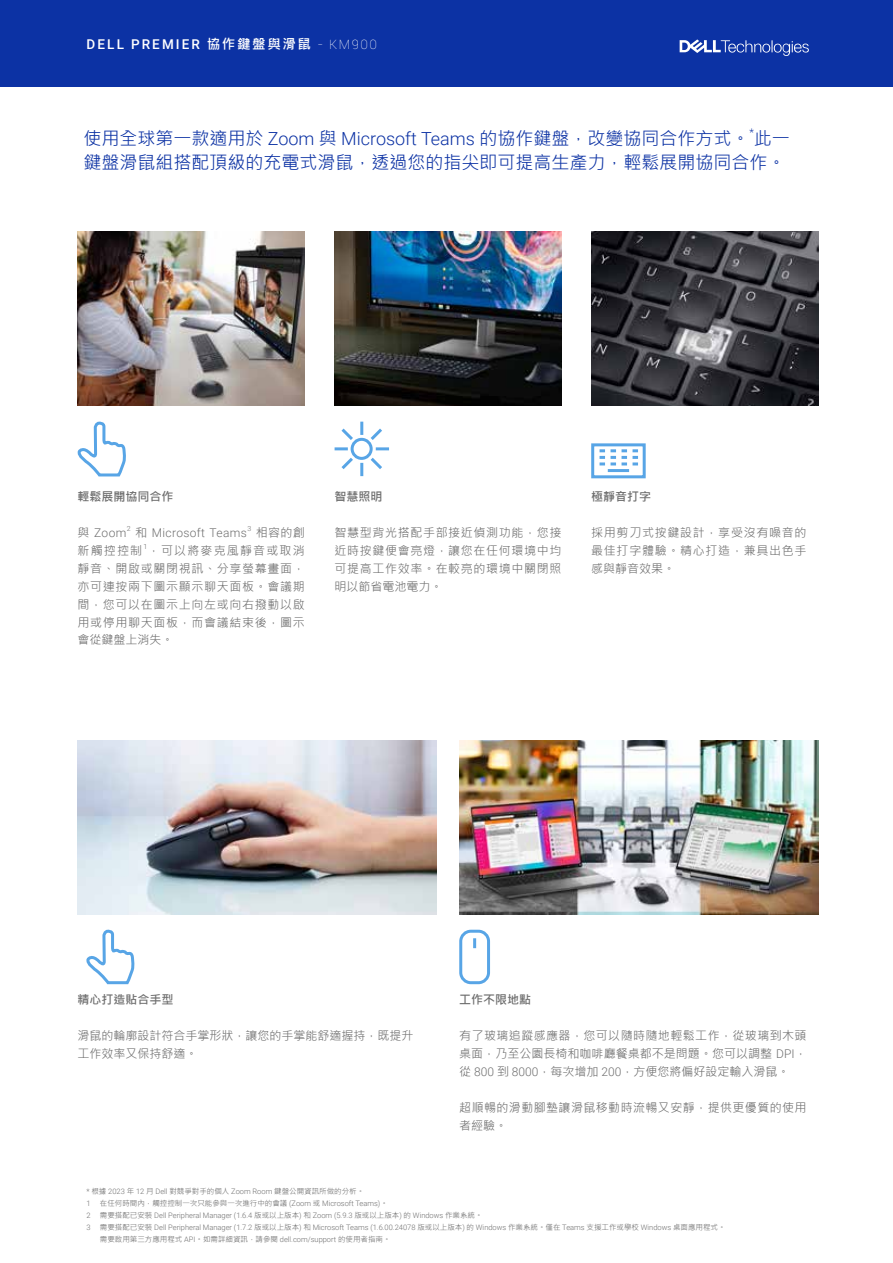
<style>
.page{position:relative;width:893px;height:1263px;background:#fff}
.page>*{position:absolute;margin:0;border:0;box-sizing:border-box;transform-origin:0 0}
.t1{font:18px "Microsoft Jheng Hei";color:#0c32a4}
.t2{font:500 13.5px "Roboto";letter-spacing:.155em;color:#fff}
.t3{font:12px/18px "Microsoft Jheng Hei";letter-spacing:.035em;color:#6e6e6e;text-align:justify}
.t4{font:12px/18px "Microsoft Jheng Hei";color:#6e6e6e}
.t5{font:700 12px "Microsoft Jheng Hei";color:#6e6e6e}
.t6{font:300 12px "Roboto";letter-spacing:.03em;color:#6e6e6e}
.t7{font:300 10.5px "Roboto";color:#0c32a4}
.t8{font:300 7.5px/12px "Roboto";color:#6e6e6e}
.t9{font:7.5px/12px "Microsoft Jheng Hei";color:#6e6e6e}
.t10{font:300 7.05px "Roboto";color:#6e6e6e}
.s1{font-family:"Microsoft Jheng Hei";font-weight:700}
.s2{font-weight:100}
.s3{font-family:"Roboto";font-weight:300}
.s4{font-family:"Microsoft Jheng Hei";font-weight:400}
</style>
<div class="page">
<img style="left:78px;top:232px;width:227px;height:174px">
<img style="left:335px;top:232px;width:226px;height:174px">
<img style="left:591px;top:232px;width:227px;height:174px">
<svg style="left:77px;top:394px;width:59px;height:591px"></svg>
<svg style="left:334px;top:421px;width:55px;height:56px"></svg>
<svg style="left:591px;top:443px;width:55px;height:36px"></svg>
<img style="left:78px;top:740px;width:359px;height:174px">
<img style="left:459px;top:740px;width:359px;height:174px">
<div style="left:0;top:0;width:893px;height:86px;background:#0c32a4"></div>
<svg style="left:680px;top:39px;width:129px;height:17px"></svg>
<svg style="left:459px;top:929px;width:31px;height:56px"></svg>
<p class="t2" style="left:87px;top:35px;width:292px">DELL PREMIER <span class="s1">協作鍵盤與滑鼠</span> <span class="s2">- KM900</span></p>
<p class="t7" style="left:749px;top:125px;width:6px">*</p>
<h1 class="t1" style="left:83px;top:151px;width:703px">鍵盤滑鼠組搭配頂級的充電式滑鼠，透過您的指尖即可提高生產力，輕鬆展開協同合作。</h1>
<h1 class="t1" style="left:83px;top:127px;width:708px">使用全球第一款適用於 <span class="s3">Zoom</span> 與 <span class="s3">Microsoft Teams</span> 的協作鍵盤，改變協同合作方式。此一</h1>
<p class="t5" style="left:78px;top:489px;width:97px">輕鬆展開協同合作</p>
<p class="t6" style="left:78px;top:524px;width:50px"><span class="s4">與</span> Zoom</p>
<p class="t10" style="left:127px;top:524px;width:5px">2</p>
<p class="t6" style="left:135px;top:524px;width:113px"><span class="s4">和</span> Microsoft Teams</p>
<p class="t10" style="left:247px;top:524px;width:5px">3</p>
<p class="t3" style="left:256px;top:524px;width:51px">相容的創</p>
<p class="t3" style="left:78px;top:542px;width:66px">新觸控控制</p>
<p class="t10" style="left:143px;top:542px;width:5px">1</p>
<p class="t3" style="left:78px;top:542px;width:229px;text-indent:70px">，可以將麥克風靜音或取消靜音、開啟或關閉視訊、分享螢幕畫面，亦可連按兩下圖示顯示聊天面板。會議期間，您可以在圖示上向左或向右撥動以啟用或停用聊天面板，而會議結束後，圖示</p>
<p class="t4" style="left:78px;top:630px;width:97px">會從鍵盤上消失。</p>
<p class="t5" style="left:335px;top:489px;width:49px">智慧照明</p>
<p class="t3" style="left:335px;top:524px;width:228px">智慧型背光搭配手部接近偵測功能，您接近時按鍵便會亮燈，讓您在任何環境中均可提高工作效率。在較亮的環境中關閉照明以節省電池電力。</p>
<p class="t5" style="left:591px;top:489px;width:61px">極靜音打字</p>
<p class="t3" style="left:591px;top:524px;width:217px">採用剪刀式按鍵設計，享受沒有噪音的最佳打字體驗。精心打造，兼具出色手感與靜音效果。</p>
<p class="t5" style="left:78px;top:992px;width:97px">精心打造貼合手型</p>
<p class="t4" style="left:78px;top:1026px;width:337px">滑鼠的輪廓設計符合手掌形狀，讓您的手掌能舒適握持，既提升工作效率又保持舒適。</p>
<p class="t5" style="left:459px;top:992px;width:73px">工作不限地點</p>
<p class="t3" style="left:459px;top:1026px;width:349px">有了玻璃追蹤感應器，您可以隨時隨地輕鬆工作，從玻璃到木頭桌面，乃至公園長椅和咖啡廳餐桌都不是問題。您可以調整 <span class="s3">DPI</span>，從 <span class="s3">800</span> 到 <span class="s3">8000</span>，每次增加 <span class="s3">200</span>，方便您將偏好設定輸入滑鼠。</p>
<p class="t3" style="left:459px;top:1098px;width:349px">超順暢的滑動腳墊讓滑鼠移動時流暢又安靜，提供更優質的使用者經驗。</p>
<p class="t9" style="left:86px;top:1185px;width:303px"><span class="s3">*</span> 根據 <span class="s3">2023</span> 年 <span class="s3">12</span> 月 <span class="s3">Dell</span> 對競爭對手的個人 <span class="s3">Zoom Room</span> 鍵盤公開資訊所做的分析。<br><span class="s3">1</span> 在任何時間內，觸控控制一次只能參與一次進行中的會議 <span class="s3">(Zoom</span> 或 <span class="s3">Microsoft Teams)</span>。</p>
<p class="t8" style="left:86px;top:1209px;width:641px">2 <span class="s4">需要搭配已安裝</span> Dell Peripheral Manager (1.6.4 <span class="s4">版或以上版本</span>) <span class="s4">和</span> Zoom (5.9.3 <span class="s4">版或以上版本</span>) <span class="s4">的</span> Windows <span class="s4">作業系統。<br></span>3 <span class="s4">需要搭配已安裝</span> Dell Peripheral Manager (1.7.2 <span class="s4">版或以上版本</span>) <span class="s4">和</span> Microsoft Teams (1.6.00.24078 <span class="s4">版或以上版本</span>) <span class="s4">的</span> Windows <span class="s4">作業系統。僅在</span> Teams <span class="s4">支援工作或學校</span> Windows <span class="s4">桌面應用程式。</span></p>
<p class="t9" style="left:100px;top:1233px;width:292px">需要啟用第三方應用程式 <span class="s3">API</span>。如需詳細資訊，請參閱 <span class="s3">dell.com/support</span> 的使用者指南。</p>
</div>
